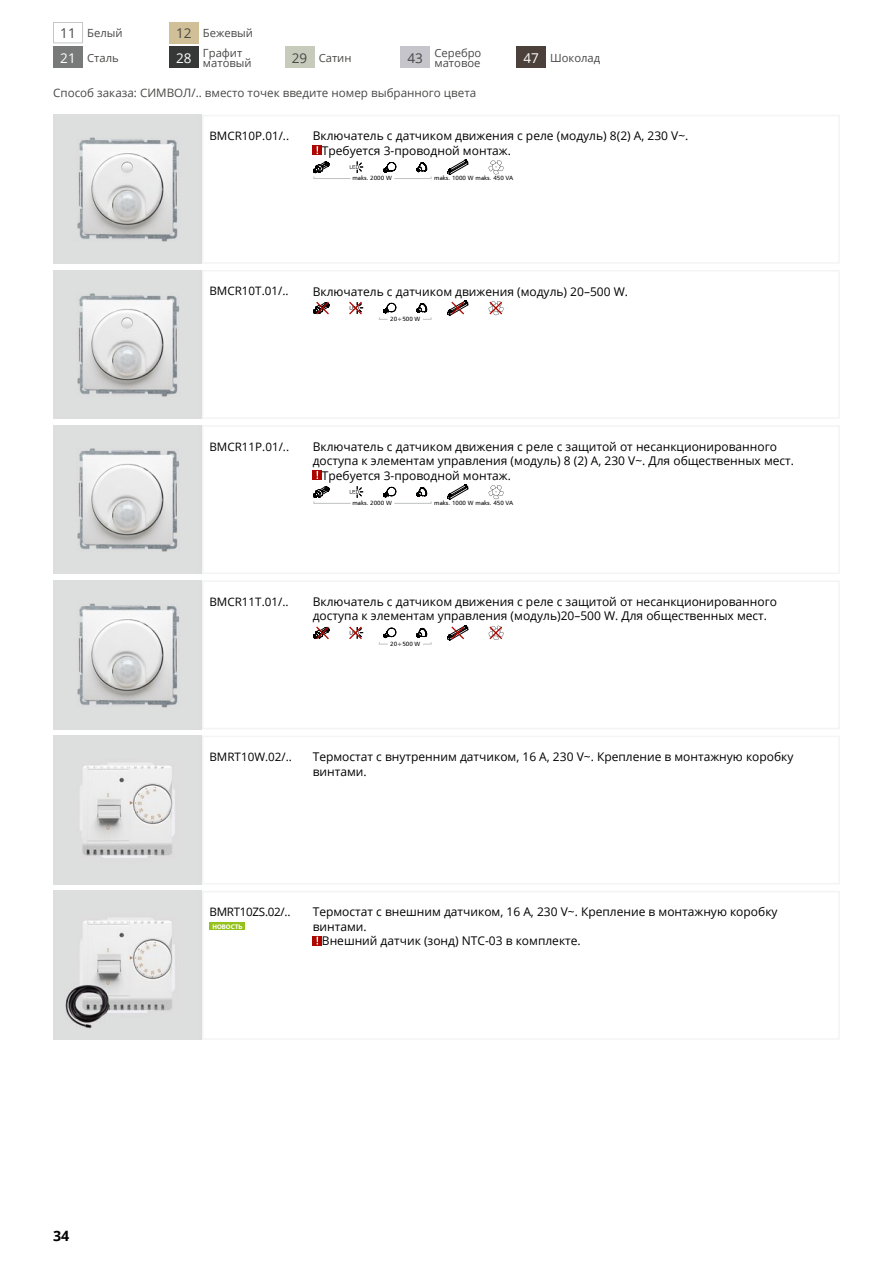
<style>
.page{position:relative;width:893px;height:1263px;background:#fff}
.page>*{position:absolute;margin:0;border:0;box-sizing:border-box;transform-origin:0 0}
.t1{font:700 14.25px "Open Sans";color:#000}
.t2{font:13.5px "Open Sans";color:#484847}
.t3{font:13.5px "Open Sans";color:#fff}
.t4{font:12px/14.4px "Open Sans";color:#000}
.t5{font:11.7px "Open Sans";color:#000}
.t6{font:11.7px "Open Sans";color:#484847}
.t7{font:11.7px "Open Sans";letter-spacing:-.025em;color:#000}
.t8{font:11.25px/10.5px "Open Sans";color:#484847}
.t9{font:700 6.75px "Myriad Pro";color:#fff}
.t10{font:6.15px "Humnst 777 EU";color:#000}
.s1{font-size:13.5px}
</style>
<div class="page">
<div style="left:169px;top:22px;width:30px;height:21px;background:#d1c097"></div>
<div style="left:53px;top:47px;width:30px;height:21px;background:#787979"></div>
<div style="left:169px;top:47px;width:30px;height:21px;background:#363837"></div>
<div style="left:285px;top:47px;width:29px;height:21px;background:#c6cbbc"></div>
<div style="left:400px;top:47px;width:30px;height:21px;background:#c5c5cb"></div>
<div style="left:516px;top:47px;width:30px;height:21px;background:#4c413a"></div>
<div style="left:53px;top:22px;width:30px;height:21px;border:1px solid #c5c6c6"></div>
<img style="left:53px;top:115px;width:149px;height:148px">
<svg style="left:313px;top:146px;width:9px;height:9px"></svg>
<svg style="left:447px;top:159px;width:21px;height:16px"></svg>
<svg style="left:489px;top:160px;width:14px;height:14px"></svg>
<svg style="left:313px;top:161px;width:50px;height:18px"></svg>
<svg style="left:383px;top:162px;width:49px;height:17px"></svg>
<div style="left:202px;top:115px;width:638px;height:149px;border:2px solid #f4f4f4"></div>
<img style="left:53px;top:270px;width:149px;height:149px">
<svg style="left:416px;top:303px;width:16px;height:17px"></svg>
<svg style="left:379px;top:303px;width:17px;height:17px"></svg>
<svg style="left:313px;top:301px;width:17px;height:14px"></svg>
<svg style="left:349px;top:301px;width:14px;height:14px"></svg>
<svg style="left:447px;top:300px;width:21px;height:16px"></svg>
<svg style="left:488px;top:301px;width:15px;height:15px"></svg>
<div style="left:202px;top:270px;width:638px;height:149px;border:2px solid #f4f4f4"></div>
<img style="left:53px;top:425px;width:149px;height:149px">
<svg style="left:313px;top:470px;width:9px;height:10px"></svg>
<svg style="left:447px;top:484px;width:21px;height:16px"></svg>
<svg style="left:489px;top:485px;width:14px;height:14px"></svg>
<svg style="left:313px;top:486px;width:50px;height:18px"></svg>
<svg style="left:383px;top:487px;width:49px;height:17px"></svg>
<div style="left:202px;top:425px;width:638px;height:149px;border:2px solid #f4f4f4"></div>
<img style="left:53px;top:580px;width:149px;height:149px">
<svg style="left:416px;top:628px;width:16px;height:17px"></svg>
<svg style="left:379px;top:628px;width:17px;height:17px"></svg>
<svg style="left:313px;top:626px;width:17px;height:14px"></svg>
<svg style="left:349px;top:626px;width:14px;height:14px"></svg>
<svg style="left:447px;top:625px;width:21px;height:16px"></svg>
<svg style="left:488px;top:625px;width:15px;height:15px"></svg>
<div style="left:202px;top:580px;width:638px;height:149px;border:2px solid #f4f4f4"></div>
<img style="left:53px;top:736px;width:149px;height:148px">
<div style="left:202px;top:736px;width:638px;height:148px;border:2px solid #f4f4f4"></div>
<img style="left:53px;top:891px;width:149px;height:148px">
<div style="left:210px;top:922px;width:35px;height:8px;background:#94c11a"></div>
<svg style="left:313px;top:936px;width:9px;height:9px"></svg>
<div style="left:202px;top:891px;width:638px;height:149px;border:2px solid #f4f4f4"></div>
<p class="t2" style="left:176px;top:24px;width:17px">12</p>
<p class="t8" style="left:60px;top:27px;width:64px"><span class="s1">11</span> Белый</p>
<p class="t8" style="left:87px;top:52px;width:33px">Сталь</p>
<p class="t8" style="left:203px;top:47px;width:50px">Графит матовый</p>
<p class="t8" style="left:319px;top:52px;width:34px">Сатин</p>
<p class="t8" style="left:434px;top:47px;width:49px">Серебро матовое</p>
<p class="t8" style="left:550px;top:52px;width:52px">Шоколад</p>
<p class="t8" style="left:203px;top:27px;width:51px">Бежевый</p>
<p class="t3" style="left:60px;top:48px;width:17px">21</p>
<p class="t3" style="left:176px;top:48px;width:17px">28</p>
<p class="t2" style="left:292px;top:48px;width:17px">29</p>
<p class="t2" style="left:408px;top:48px;width:17px">43</p>
<p class="t3" style="left:523px;top:48px;width:17px">47</p>
<p class="t6" style="left:53px;top:84px;width:425px">Способ заказа: СИМВОЛ/.. вместо точек введите номер выбранного цвета</p>
<p class="t5" style="left:209px;top:128px;width:81px">BMCR10P.01/..</p>
<p class="t4" style="left:322px;top:129px;width:368px;text-indent:-9px">Включатель с датчиком движения с реле (модуль) 8(2) A, 230 V~.<br>Требуется 3-проводной монтаж.</p>
<p class="t10" style="left:352px;top:174px;width:41px">maks. 2000 W</p>
<p class="t10" style="left:434px;top:174px;width:80px">maks. 1000 W maks. 450 VA</p>
<p class="t5" style="left:209px;top:283px;width:81px">BMCR10T.01/..</p>
<p class="t4" style="left:313px;top:284px;width:317px">Включатель с датчиком движения (модуль) 20–500 W.</p>
<p class="t10" style="left:390px;top:315px;width:32px">20÷500 W</p>
<p class="t5" style="left:209px;top:438px;width:81px">BMCR11P.01/..</p>
<p class="t4" style="left:313px;top:439px;width:466px">Включатель с датчиком движения с реле с защитой от несанкционированного</p>
<p class="t4" style="left:313px;top:453px;width:483px">доступа к элементам управления (модуль) 8 (2) A, 230 V~. Для общественных мест.</p>
<p class="t4" style="left:322px;top:468px;width:191px">Требуется 3-проводной монтаж.</p>
<p class="t10" style="left:352px;top:499px;width:41px">maks. 2000 W</p>
<p class="t10" style="left:434px;top:499px;width:80px">maks. 1000 W maks. 450 VA</p>
<p class="t5" style="left:209px;top:593px;width:81px">BMCR11T.01/..</p>
<p class="t4" style="left:313px;top:594px;width:466px">Включатель с датчиком движения с реле с защитой от несанкционированного доступа к элементам управления (модуль)20–500 W. Для общественных мест.</p>
<p class="t10" style="left:390px;top:640px;width:32px">20÷500 W</p>
<p class="t5" style="left:209px;top:749px;width:84px">BMRT10W.02/..</p>
<p class="t4" style="left:313px;top:749px;width:482px">Термостат с внутренним датчиком, 16 A, 230 V~. Крепление в монтажную коробку винтами.</p>
<p class="t1" style="left:53px;top:1226px;width:18px">34</p>
<p class="t7" style="left:209px;top:904px;width:83px">BMRT10ZS.02/..</p>
<p class="t9" style="left:212px;top:922px;width:32px">НОВОСТЬ</p>
<p class="t4" style="left:313px;top:904px;width:466px">Термостат с внешним датчиком, 16 A, 230 V~. Крепление в монтажную коробку</p>
<p class="t4" style="left:313px;top:919px;width:55px">винтами.</p>
<p class="t4" style="left:322px;top:933px;width:260px">Внешний датчик (зонд) NTC-03 в комплекте.</p>
</div>
